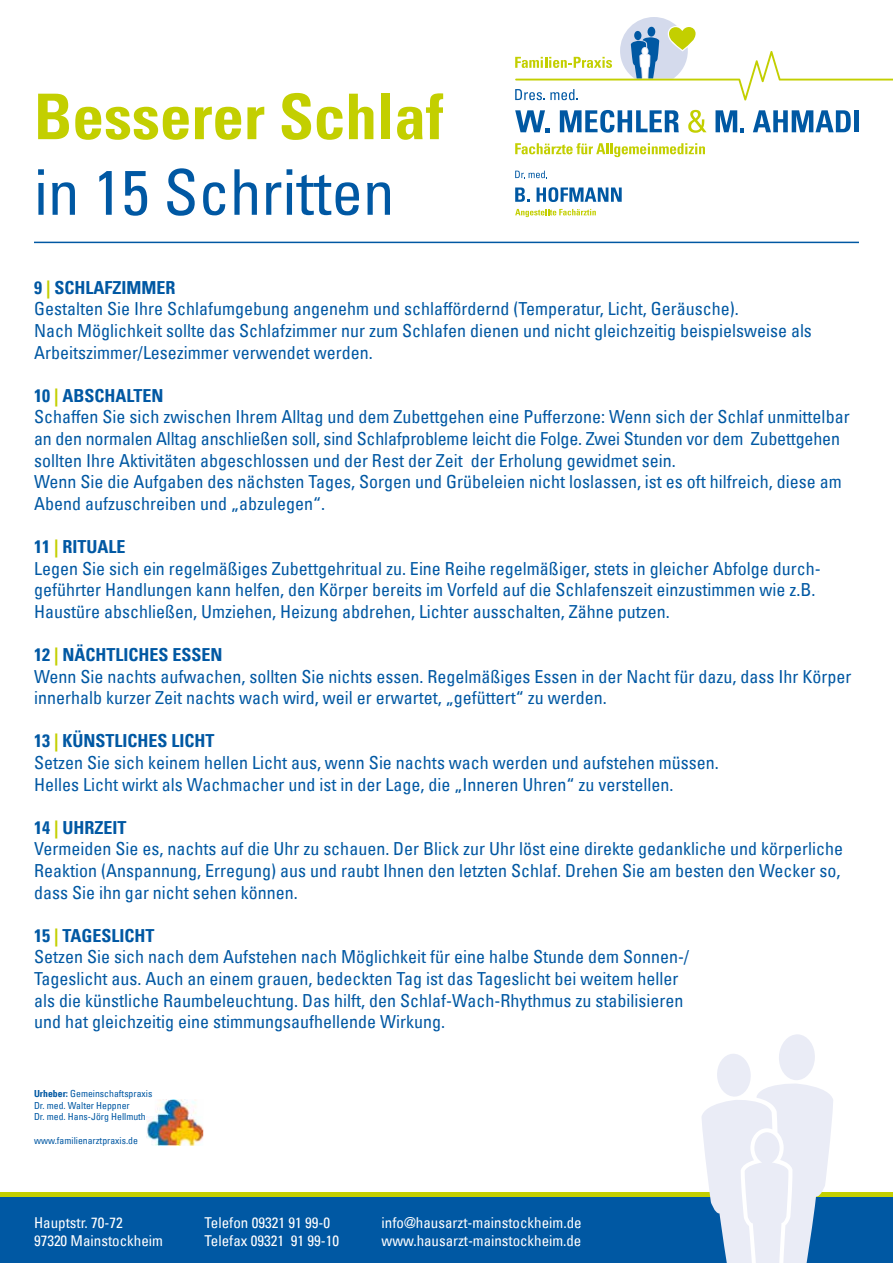
<style>
.page{position:relative;width:893px;height:1263px;background:#fff}
.page>*{position:absolute;margin:0;border:0;box-sizing:border-box;transform-origin:0 0}
.t1{font:63px "Univers Com 67 Bold Cond";color:#c3cf00}
.t2{font:condensed 63px "Univers Com 57";color:#0058a3}
.t3{font:condensed 18px/21.6px "Univers Com 57";color:#0058a3}
.t4{font:18px "Univers Com 67 Bold Cond";color:#0058a3}
.t5{font:condensed 15px/18px "Univers Com 57";color:#fff}
.t6{font:condensed 9.75px/11.7px "Univers Com 57";color:#0058a3}
.s1{color:#c3cf00}
.s2{font-family:"Univers Com 67 Bold Cond";font-stretch:normal}
</style>
<div class="page">
<div style="left:801px;top:1193px;width:92px;height:70px;background:#0058a3"></div>
<hr style="left:801px;top:1193px;width:92px;height:4px;background:#c3cf00">
<div style="left:0;top:1193px;width:733px;height:70px;background:#0058a3"></div>
<hr style="left:0;top:1193px;width:733px;height:4px;background:#c3cf00">
<svg style="left:701px;top:1034px;width:132px;height:229px"></svg>
<svg style="left:515px;top:110px;width:34px;height:22px"></svg>
<svg style="left:560px;top:110px;width:119px;height:23px"></svg>
<svg style="left:688px;top:110px;width:18px;height:23px"></svg>
<svg style="left:715px;top:110px;width:29px;height:22px"></svg>
<svg style="left:753px;top:110px;width:98px;height:22px"></svg>
<div style="left:854px;top:110px;width:5px;height:22px;background:#0058a3"></div>
<svg style="left:515px;top:143px;width:190px;height:14px"></svg>
<svg style="left:515px;top:17px;width:378px;height:84px"></svg>
<svg style="left:515px;top:171px;width:32px;height:7px"></svg>
<svg style="left:515px;top:187px;width:15px;height:15px"></svg>
<svg style="left:537px;top:187px;width:85px;height:15px"></svg>
<svg style="left:515px;top:209px;width:81px;height:8px"></svg>
<hr style="left:34px;top:242px;width:825px;height:1px;background:#0058a3">
<img style="left:146px;top:1099px;width:57px;height:47px">
<h1 class="t1" style="left:34px;top:78px;width:411px">Besserer Schlaf</h1>
<h1 class="t2" style="left:34px;top:152px;width:362px">in 15 Schritten</h1>
<p class="t4" style="left:34px;top:276px;width:143px">9 <span class="s1">|</span> SCHLAFZIMMER</p>
<p class="t3" style="left:34px;top:298px;width:779px">Gestalten Sie Ihre Schlafumgebung angenehm und schlaffördernd (Temperatur, Licht, Geräusche).<br>Nach Möglichkeit sollte das Schlafzimmer nur zum Schlafen dienen und nicht gleichzeitig beispielsweise als<br>Arbeitszimmer/Lesezimmer verwendet werden.</p>
<p class="t4" style="left:34px;top:384px;width:131px">10 <span class="s1">|</span> ABSCHALTEN</p>
<p class="t3" style="left:34px;top:406px;width:817px">Schaffen Sie sich zwischen Ihrem Alltag und dem Zubettgehen eine Pufferzone: Wenn sich der Schlaf unmittelbar an den normalen Alltag anschließen soll, sind Schlafprobleme leicht die Folge. Zwei Stunden vor dem Zubettgehen sollten Ihre Aktivitäten abgeschlossen und der Rest der Zeit der Erholung gewidmet sein.<br>Wenn Sie die Aufgaben des nächsten Tages, Sorgen und Grübeleien nicht loslassen, ist es oft hilfreich, diese am Abend aufzuschreiben und „abzulegen“.</p>
<p class="t4" style="left:34px;top:535px;width:93px">11 <span class="s1">|</span> RITUALE</p>
<p class="t3" style="left:34px;top:557px;width:788px">Legen Sie sich ein regelmäßiges Zubettgehritual zu. Eine Reihe regelmäßiger, stets in gleicher Abfolge durch&shy;geführter Handlungen kann helfen, den Körper bereits im Vorfeld auf die Schlafenszeit einzustimmen wie z.B.<br>Haustüre abschließen, Umziehen, Heizung abdrehen, Lichter ausschalten, Zähne putzen.</p>
<p class="t4" style="left:34px;top:643px;width:190px">12 <span class="s1">|</span> NÄCHTLICHES ESSEN</p>
<p class="t3" style="left:34px;top:665px;width:819px">Wenn Sie nachts aufwachen, sollten Sie nichts essen. Regelmäßiges Essen in der Nacht für dazu, dass Ihr Körper innerhalb kurzer Zeit nachts wach wird, weil er erwartet, „gefüttert“ zu werden.</p>
<p class="t4" style="left:34px;top:730px;width:182px">13 <span class="s1">|</span> KÜNSTLICHES LICHT</p>
<p class="t3" style="left:34px;top:751px;width:686px">Setzen Sie sich keinem hellen Licht aus, wenn Sie nachts wach werden und aufstehen müssen.<br>Helles Licht wirkt als Wachmacher und ist in der Lage, die „Inneren Uhren“ zu verstellen.</p>
<p class="t4" style="left:34px;top:816px;width:94px">14 <span class="s1">|</span> UHRZEIT</p>
<p class="t3" style="left:34px;top:838px;width:811px">Vermeiden Sie es, nachts auf die Uhr zu schauen. Der Blick zur Uhr löst eine direkte gedankliche und körperliche<br>Reaktion (Anspannung, Erregung) aus und raubt Ihnen den letzten Schlaf. Drehen Sie am besten den Wecker so, dass Sie ihn gar nicht sehen können.</p>
<p class="t4" style="left:34px;top:924px;width:122px">15 <span class="s1">|</span> TAGESLICHT</p>
<p class="t3" style="left:34px;top:946px;width:656px">Setzen Sie sich nach dem Aufstehen nach Möglichkeit für eine halbe Stunde dem Sonnen-/ Tageslicht aus. Auch an einem grauen, bedeckten Tag ist das Tageslicht bei weitem heller als die künstliche Raumbeleuchtung. Das hilft, den Schlaf-Wach-Rhythmus zu stabilisieren und hat gleichzeitig eine stimmungsaufhellende Wirkung.</p>
<p class="t6" style="left:34px;top:1088px;width:120px"><span class="s2">Urheber:</span> Gemeinschaftspraxis<br>Dr. med. Walter Heppner<br>Dr. med. Hans-Jörg Hellmuth</p>
<p class="t6" style="left:34px;top:1134px;width:106px">www.familienarztpraxis.de</p>
<p class="t5" style="left:34px;top:1213px;width:131px">Hauptstr. 70-72<br>97320 Mainstockheim</p>
<p class="t5" style="left:205px;top:1213px;width:136px">Telefon 09321 91 99-0<br>Telefax 09321 91 99-10</p>
<p class="t5" style="left:382px;top:1213px;width:202px">info@hausarzt-mainstockheim.de www.hausarzt-mainstockheim.de</p>
</div>
